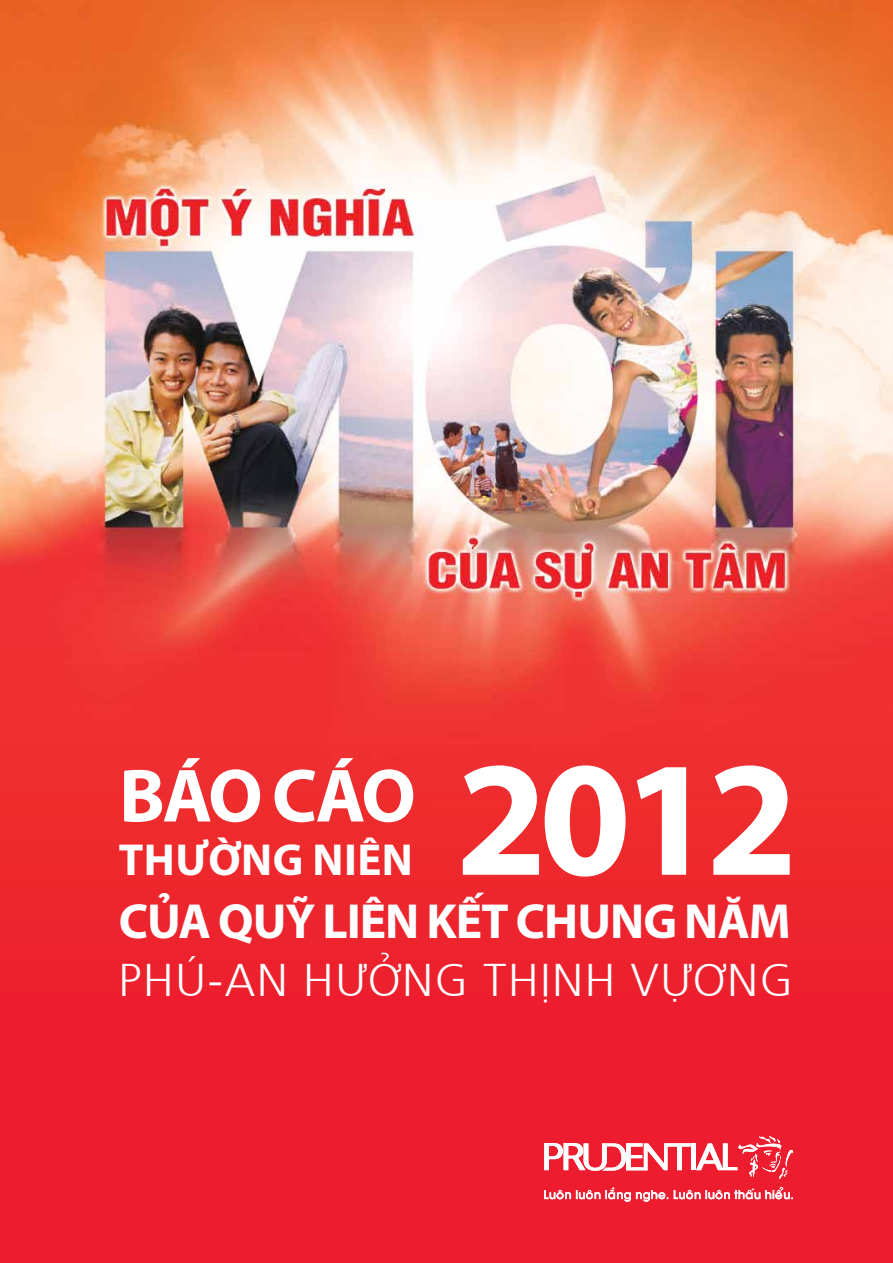
<style>
.page{position:relative;width:893px;height:1263px;background:#fff}
.page>*{position:absolute;margin:0;border:0;box-sizing:border-box;transform-origin:0 0}
.t1{font:700 76.05px "Myriad Pro";letter-spacing:-.045em;color:#fff}
.t2{font:700 49.5px "Myriad Pro";letter-spacing:-.02em;color:#fff}
.t3{font:300 45.75px "Frutiger";letter-spacing:.04em;color:#fff}
.t4{font:700 45px "Myriad Pro";letter-spacing:.01em;color:#fff}
.s1{font-size:165.45px}
</style>
<div class="page">
<img style="left:0;top:0;width:893px;height:666px">
<div style="left:0;top:666px;width:893px;height:597px;background:linear-gradient(to bottom,#ee322f,#ed162d)"></div>
<svg style="left:544px;top:1187px;width:249px;height:15px"></svg>
<svg style="left:544px;top:1136px;width:249px;height:43px"></svg>
<h1 class="t1" style="left:119px;top:746px;width:680px">BÁO CÁO <span class="s1">2012</span></h1>
<p class="t2" style="left:119px;top:889px;width:673px">CỦA QUỸ LIÊN KẾT CHUNG NĂM</p>
<p class="t3" style="left:118px;top:948px;width:676px">PHÚ-AN HƯỞNG THỊNH VỰƠNG</p>
<p class="t4" style="left:119px;top:830px;width:296px">THƯỜNG NIÊN</p>
</div>
